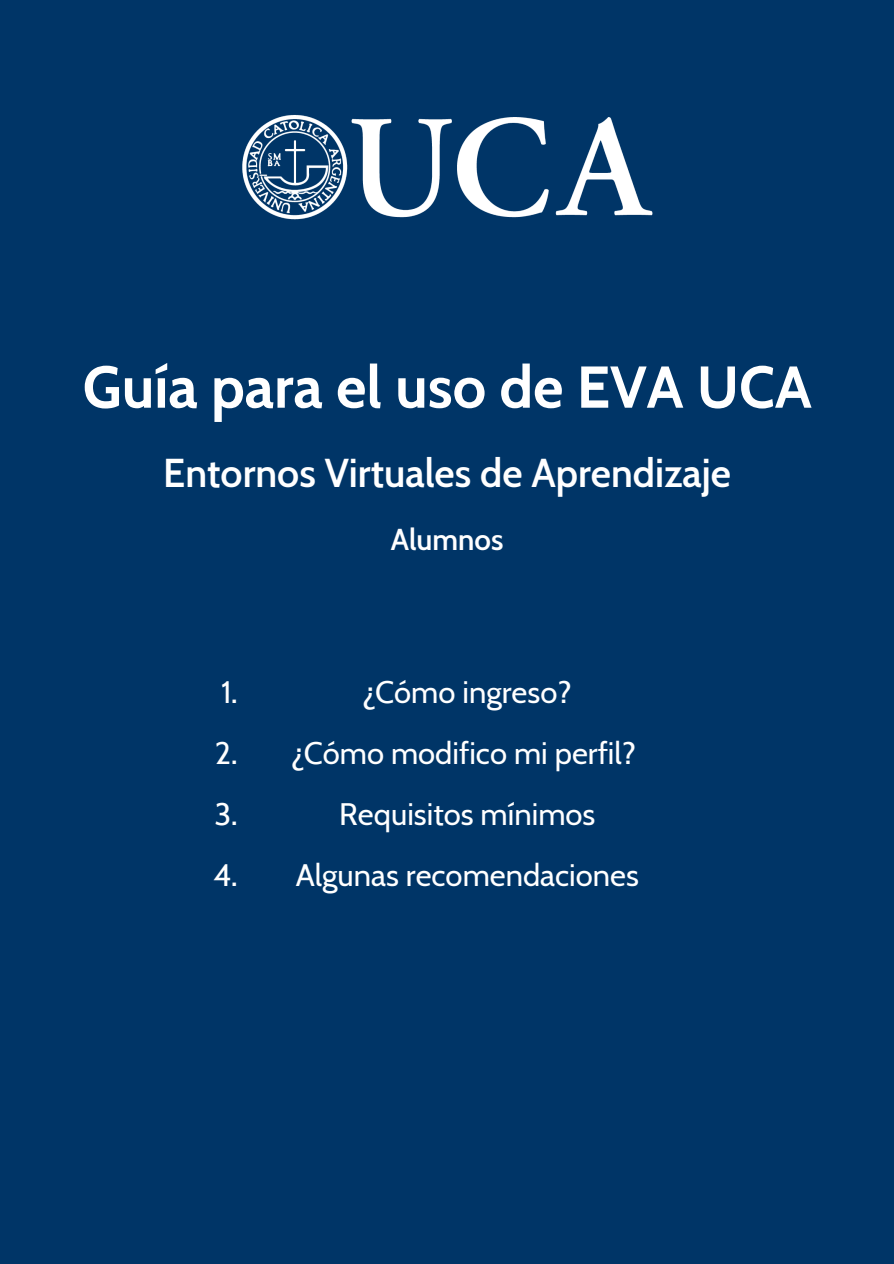
<style>
.page{position:relative;width:894px;height:1264px;background:#fff}
.page>*{position:absolute;margin:0;border:0;box-sizing:border-box;transform-origin:0 0}
.t1{font:700 58.8px "Cabin";color:#fff}
.t2{font:600 39.3px "Cabin";color:#fff}
.t3{font:31.05px/61.1px "Cabin";color:#fff;text-align:center}
.t4{font:600 29.4px "Cabin";color:#fff}
</style>
<div class="page">
<div style="left:0;top:0;width:893px;height:1263px;background:#003567"></div>
<img style="left:242px;top:115px;width:411px;height:105px">
<h1 class="t1" style="left:83px;top:351px;width:730px">Guía para el uso de EVA UCA</h1>
<p class="t2" style="left:163px;top:449px;width:569px">Entornos Virtuales de Aprendizaje</p>
<p class="t4" style="left:391px;top:521px;width:114px">Alumnos</p>
<p class="t3" style="left:213px;top:661px;width:26px;text-align:justify">1.<br>2.<br>3.<br>4.</p>
<p class="t3" style="left:291px;top:661px;width:349px">¿Cómo ingreso?<br>¿Cómo modifico mi perfil?<br>Requisitos mínimos<br>Algunas recomendaciones</p>
</div>
